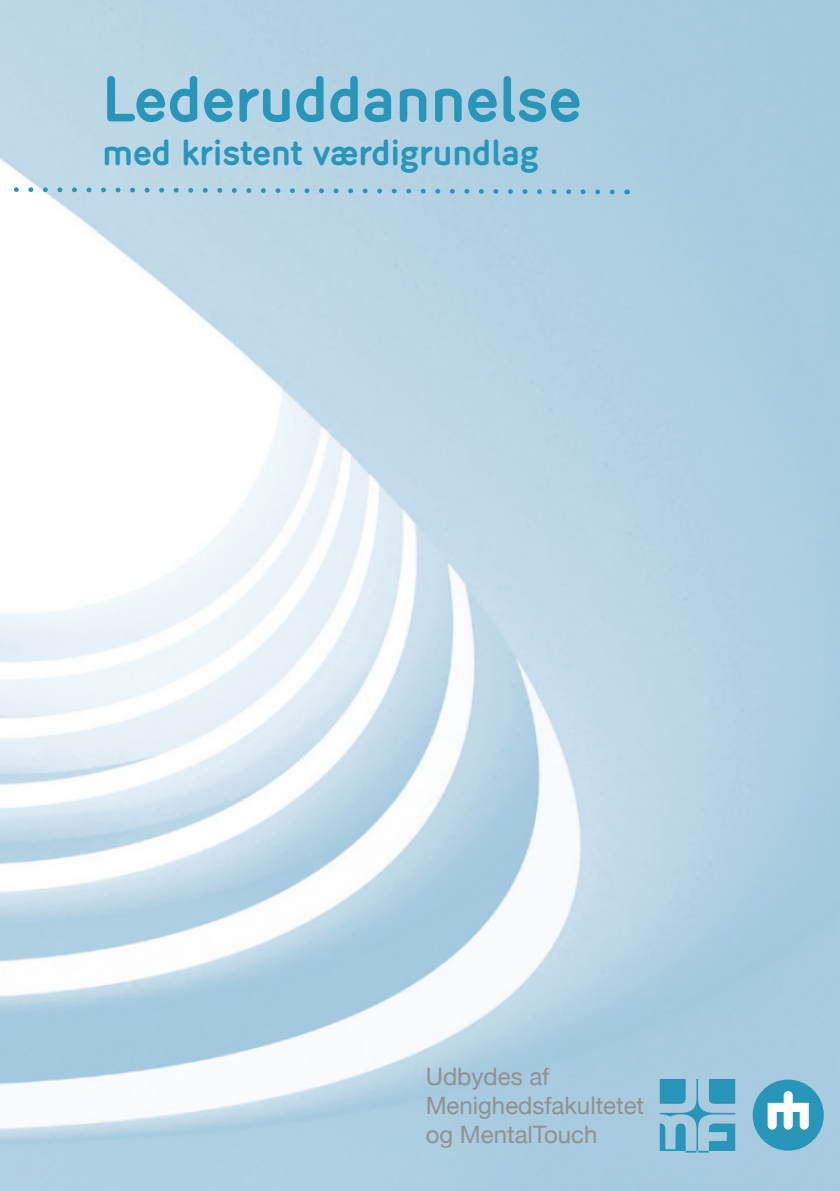
<style>
.page{position:relative;width:840px;height:1191px;background:#fff}
.page>*{position:absolute;margin:0;border:0;box-sizing:border-box;transform-origin:0 0}
.t1{font:700 64px "Ely Rounded";color:#2896b9}
.t2{font:700 36px "Ely Rounded";color:#2896b9}
.t3{font:24px/28.8px "Helvetica Neue";color:#8f9194}
</style>
<div class="page">
<img style="left:0;top:0;width:839px;height:1190px">
<div style="left:752px;top:1079px;width:71px;height:71px;background:#2896b9;border-radius:50%"></div>
<div style="left:783px;top:1091px;width:9px;height:38px;background:#fff;border-radius:5px"></div>
<svg style="left:767px;top:1102px;width:41px;height:27px"></svg>
<svg style="left:659px;top:1079px;width:75px;height:73px;background:#6ab1cc"></svg>
<svg style="left:0;top:185px;width:616px;height:12px;background:#add0e2"></svg>
<p class="t1" style="left:102px;top:62px;width:480px">Lederuddannelse</p>
<p class="t2" style="left:102px;top:131px;width:438px">med kristent værdigrundlag</p>
<p class="t3" style="left:425px;top:1063px;width:220px">Udbydes af<br>Menighedsfakultetet og MentalTouch</p>
</div>
